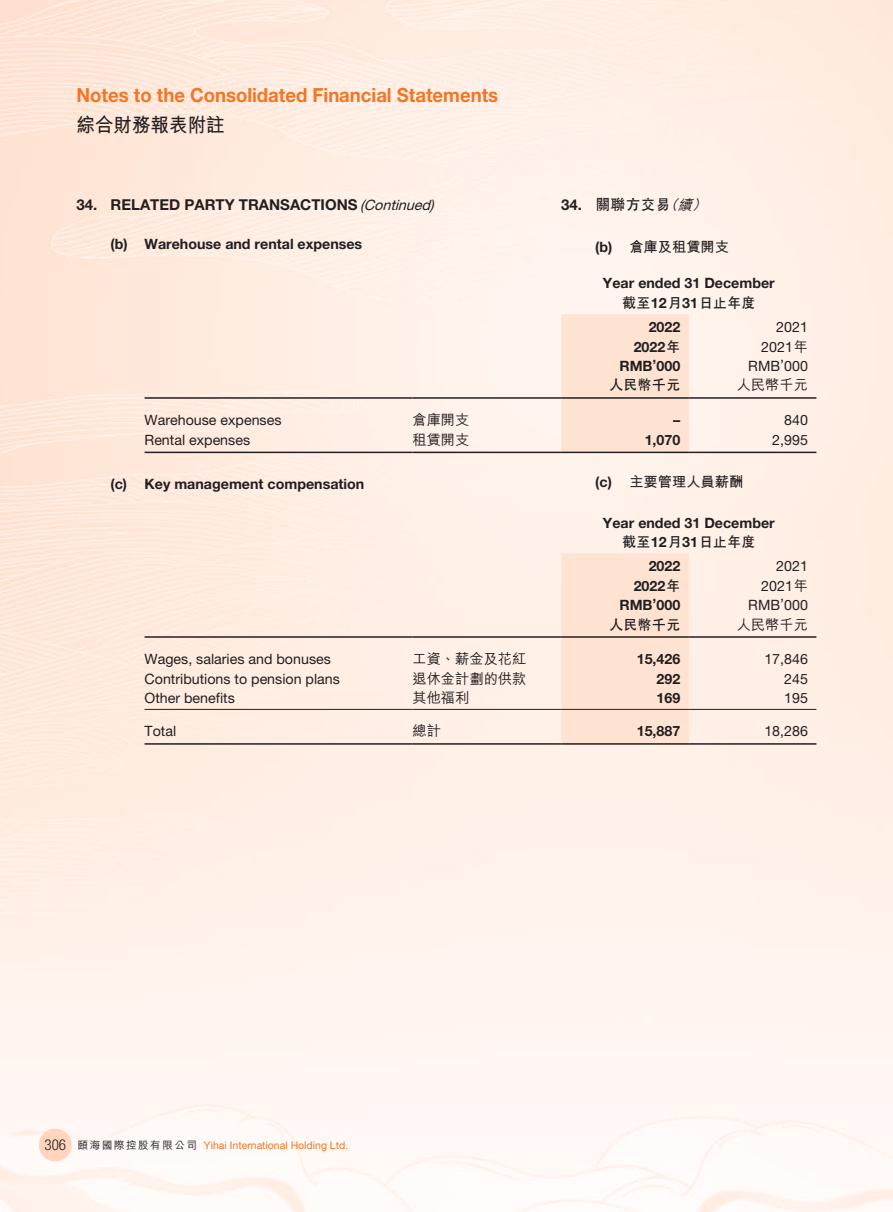
<style>
.page{position:relative;width:893px;height:1212px;background:#fff}
.page>*{position:absolute;margin:0;border:0;box-sizing:border-box;transform-origin:0 0}
.t1{font:700 19.5px "Helvetica Neue LT Std";color:#f57523;scale:.95 1}
.t2{font:700 19.5px "M Hei HK";color:#231f20;scale:.95 1}
.t3{font:700 15px "Helvetica Neue LT Std";color:#231f20}
.t4{font:700 15px "C Hei 2 HK";color:#231f20}
.t5{font:14.25px "Helvetica Neue LT Std";color:#231f20}
.t6{font:700 14.25px "Helvetica Neue LT Std";color:#231f20}
.t7{font:500 14.25px "M Hei HK";color:#231f20}
.t8{font:700 14.25px "C Hei 2 HK";color:#231f20}
.t9{font:700 14.25px "M Hei HK";color:#231f20}
.t10{font:10.5px "Helvetica Neue LT Std";color:#f57523}
.s1{font-weight:400;font-style:italic;font-size:14.25px}
.s2{font-family:"Helvetica Neue LT Std"}
.s3{font-family:"M Hei HK";font-weight:500;font-style:italic;font-size:14.25px}
.s4{font-family:"C Hei 2 HK"}
.s5{font-family:"M Hei HK";font-weight:500}
.s6{font-weight:300;font-stretch:condensed;font-size:15px;color:#231f20}
.s7{font-family:"M Hei HK";font-weight:500;color:#231f20}
</style>
<div class="page">
<div style="left:39px;top:1128px;width:33px;height:33px;background:#ffd5bd;border-radius:50%"></div>
<div style="left:561px;top:314px;width:128px;height:138px;background:#ffe3d2"></div>
<hr style="left:145px;top:397px;width:267px;height:2px;background:#231f20">
<hr style="left:412px;top:397px;width:149px;height:2px;background:#231f20">
<hr style="left:561px;top:397px;width:128px;height:2px;background:#231f20">
<hr style="left:689px;top:397px;width:127px;height:2px;background:#231f20">
<hr style="left:145px;top:452px;width:267px;height:1px;background:#231f20">
<hr style="left:412px;top:452px;width:149px;height:1px;background:#231f20">
<hr style="left:561px;top:452px;width:128px;height:1px;background:#231f20">
<hr style="left:689px;top:452px;width:127px;height:1px;background:#231f20">
<div style="left:561px;top:553px;width:128px;height:190px;background:#ffe3d2"></div>
<hr style="left:145px;top:636px;width:267px;height:2px;background:#231f20">
<hr style="left:412px;top:636px;width:149px;height:2px;background:#231f20">
<hr style="left:561px;top:636px;width:128px;height:2px;background:#231f20">
<hr style="left:689px;top:636px;width:127px;height:2px;background:#231f20">
<hr style="left:145px;top:709px;width:267px;height:1px;background:#231f20">
<hr style="left:412px;top:709px;width:149px;height:1px;background:#231f20">
<hr style="left:561px;top:709px;width:128px;height:1px;background:#231f20">
<hr style="left:689px;top:709px;width:127px;height:1px;background:#231f20">
<hr style="left:145px;top:743px;width:267px;height:2px;background:#231f20">
<hr style="left:412px;top:743px;width:149px;height:2px;background:#231f20">
<hr style="left:561px;top:743px;width:128px;height:2px;background:#231f20">
<hr style="left:689px;top:743px;width:127px;height:2px;background:#231f20">
<h1 class="t1" style="left:77px;top:83px;width:445px">Notes to the Consolidated Financial Statements</h1>
<h1 class="t2" style="left:77px;top:111px;width:157px">綜合財務報表附註</h1>
<p class="t3" style="left:77px;top:196px;width:359px">34. RELATED PARTY TRANSACTIONS <span class="s1">(Continued)</span></p>
<p class="t6" style="left:111px;top:236px;width:253px">(b) Warehouse and rental expenses</p>
<p class="t4" style="left:561px;top:194px;width:151px"><span class="s2">34.</span> 關聯方交易<span class="s3">（續）</span></p>
<p class="t9" style="left:595px;top:236px;width:135px"><span class="s2">(b)</span> 倉庫及租賃開支</p>
<p class="t6" style="left:603px;top:275px;width:173px">Year ended 31 December</p>
<p class="t8" style="left:622px;top:292px;width:135px">截至<span class="s2">12</span>月<span class="s2">31</span>日止年度</p>
<p class="t6" style="left:649px;top:318px;width:33px">2022</p>
<p class="t5" style="left:776px;top:318px;width:33px">2021</p>
<p class="t6" style="left:634px;top:338px;width:48px">2022<span class="s4">年</span></p>
<p class="t5" style="left:761px;top:338px;width:48px">2021<span class="s5">年</span></p>
<p class="t6" style="left:619px;top:357px;width:62px">RMB’000</p>
<p class="t5" style="left:748px;top:357px;width:61px">RMB’000</p>
<p class="t8" style="left:609px;top:375px;width:73px">人民幣千元</p>
<p class="t7" style="left:737px;top:375px;width:73px">人民幣千元</p>
<p class="t5" style="left:145px;top:412px;width:138px">Warehouse expenses</p>
<p class="t7" style="left:412px;top:410px;width:58px">倉庫開支</p>
<p class="t6" style="left:673px;top:411px;width:9px">–</p>
<p class="t5" style="left:784px;top:412px;width:25px">840</p>
<p class="t5" style="left:145px;top:431px;width:107px">Rental expenses</p>
<p class="t7" style="left:412px;top:429px;width:58px">租賃開支</p>
<p class="t6" style="left:645px;top:431px;width:37px">1,070</p>
<p class="t5" style="left:772px;top:431px;width:37px">2,995</p>
<p class="t6" style="left:111px;top:475px;width:255px">(c) Key management compensation</p>
<p class="t6" style="left:603px;top:514px;width:173px">Year ended 31 December</p>
<p class="t8" style="left:622px;top:531px;width:135px">截至<span class="s2">12</span>月<span class="s2">31</span>日止年度</p>
<p class="t6" style="left:649px;top:557px;width:33px">2022</p>
<p class="t5" style="left:776px;top:557px;width:33px">2021</p>
<p class="t6" style="left:634px;top:577px;width:48px">2022<span class="s4">年</span></p>
<p class="t5" style="left:761px;top:577px;width:48px">2021<span class="s5">年</span></p>
<p class="t6" style="left:619px;top:596px;width:62px">RMB’000</p>
<p class="t5" style="left:748px;top:596px;width:61px">RMB’000</p>
<p class="t8" style="left:609px;top:614px;width:73px">人民幣千元</p>
<p class="t7" style="left:737px;top:614px;width:73px">人民幣千元</p>
<p class="t5" style="left:145px;top:651px;width:188px">Wages, salaries and bonuses</p>
<p class="t7" style="left:412px;top:649px;width:115px">工資、薪金及花紅</p>
<p class="t6" style="left:637px;top:650px;width:45px">15,426</p>
<p class="t5" style="left:764px;top:651px;width:45px">17,846</p>
<p class="t5" style="left:145px;top:670px;width:197px">Contributions to pension plans</p>
<p class="t7" style="left:412px;top:668px;width:115px">退休金計劃的供款</p>
<p class="t6" style="left:657px;top:670px;width:25px">292</p>
<p class="t5" style="left:784px;top:670px;width:25px">245</p>
<p class="t5" style="left:145px;top:690px;width:92px">Other benefits</p>
<p class="t7" style="left:412px;top:688px;width:58px">其他福利</p>
<p class="t6" style="left:657px;top:689px;width:25px">169</p>
<p class="t5" style="left:784px;top:690px;width:25px">195</p>
<p class="t5" style="left:145px;top:723px;width:33px">Total</p>
<p class="t7" style="left:412px;top:721px;width:30px">總計</p>
<p class="t6" style="left:637px;top:722px;width:45px">15,887</p>
<p class="t5" style="left:764px;top:723px;width:45px">18,286</p>
<p class="t9" style="left:595px;top:472px;width:150px"><span class="s2">(c)</span> 主要管理人員薪酬</p>
<p class="t10" style="left:44px;top:1139px;width:305px"><span class="s6">306</span> <span class="s7">頤海國際控股有限公司</span> Yihai International Holding Ltd.</p>
</div>
